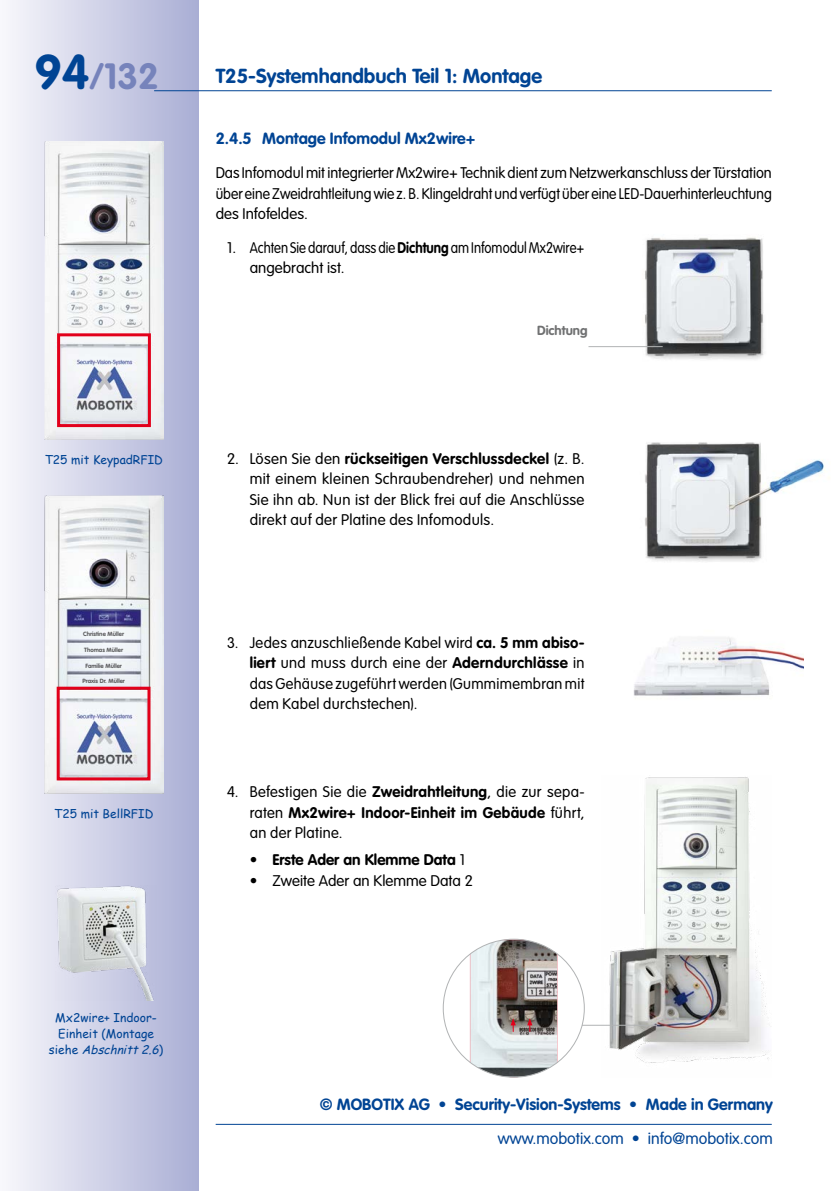
<style>
.page{position:relative;width:840px;height:1191px;background:#fff}
.page>*{position:absolute;margin:0;border:0;box-sizing:border-box;transform-origin:0 0}
.t1{font:700 36px "VAG Rounded LT Pro";color:#7683bb}
.t2{font:700 20px "VAG Rounded LT Pro";color:#004494}
.t3{font:700 16px "VAG Rounded LT Pro";color:#004494}
.t4{font:300 16px "VAG Rounded LT Pro";color:#004494}
.t5{font:300 15.2px/20.4px "VAG Rounded LT Pro";letter-spacing:.01em;color:#000;text-align:justify}
.t6{font:300 15.2px/20.4px "VAG Rounded LT Pro";letter-spacing:.01em;color:#000;text-align:justify;scale:.96 1}
.t7{font:700 15.2px "VAG Rounded LT Pro";color:#000}
.t8{font:700 13px "VAG Rounded LT Pro";color:#707172}
.t9{font:12px/16px "Comic Sans MS";color:#004494;text-align:center}
.t10{font:700 6px "VAG Rounded LT Pro";color:#58585a}
.s1{font-size:48px;color:#004494}
.s2{font-style:italic}
.s3{font-weight:700}
.s4{font-weight:300}
</style>
<div class="page">
<div style="left:0;top:0;width:198px;height:1191px;background:linear-gradient(to right,#f8f8fc,#aaafd5)"></div>
<hr style="left:154px;top:90px;width:617px;height:1px;background:#004494">
<hr style="left:215px;top:1123px;width:556px;height:1px;background:#004494">
<img style="left:45px;top:141px;width:118px;height:298px">
<div style="left:57px;top:333px;width:94px;height:94px;border:3px solid #e2001a"></div>
<img style="left:45px;top:495px;width:118px;height:298px">
<div style="left:57px;top:686px;width:93px;height:94px;border:3px solid #e2001a"></div>
<img style="left:619px;top:237px;width:145px;height:123px">
<hr style="left:588px;top:346px;width:74px;height:1px;background:#b1b3b4">
<img style="left:645px;top:442px;width:180px;height:120px">
<img style="left:633px;top:637px;width:169px;height:59px">
<img style="left:601px;top:777px;width:168px;height:286px">
<img style="left:56px;top:885px;width:100px;height:115px">
<svg style="left:471px;top:941px;width:85px;height:134px;background:#aca9a8"></svg>
<div style="left:469px;top:939px;width:89px;height:138px;border:1px solid #fff;border-radius:2px"></div>
<hr style="left:581px;top:1024px;width:75px;height:1px;background:#b1b3b4">
<h1 class="t1" style="left:34px;top:54px;width:126px"><span class="s1">94</span>/132</h1>
<p class="t9" style="left:45px;top:451px;width:120px">T25 mit KeypadRFID</p>
<p class="t10" style="left:83px;top:630px;width:42px">Christine Müller</p>
<p class="t10" style="left:84px;top:646px;width:40px">Thomas Müller</p>
<p class="t10" style="left:85px;top:661px;width:38px">Familie Müller</p>
<p class="t10" style="left:82px;top:677px;width:44px">Praxis Dr. Müller</p>
<p class="t9" style="left:54px;top:805px;width:101px">T25 mit BellRFID</p>
<p class="t9" style="left:49px;top:1009px;width:116px">Mx2wire+ Indoor-<br>Einheit (Montage<br>s i e h e <span class="s2">Abschnitt 2.6</span>)</p>
<h2 class="t2" style="left:215px;top:63px;width:328px">T25-Systemhandbuch Teil 1: Montage</h2>
<p class="t3" style="left:215px;top:128px;width:261px">2.4.5 Montage Infomodul Mx2wire+</p>
<p class="t6" style="left:215px;top:163px;width:580px">Das Infomodul mit integrierter Mx2wire+ Technik dient zum Netzwerkanschluss der Türstation über eine Zweidrahtleitung wie z. B. Klingeldraht und verfügt über eine LED-Dauerhinterleuchtung des Infofeldes.</p>
<p class="t5" style="left:249px;top:238px;width:336px;text-indent:-23px">1. Achten Sie darauf, dass die <span class="s3">Dichtung</span> am Infomodul Mx2wire+ angebracht ist.</p>
<p class="t8" style="left:536px;top:322px;width:52px">Dichtung</p>
<p class="t5" style="left:249px;top:449px;width:336px;text-indent:-23px">2. Lösen Sie den <span class="s3">rückseitigen Verschlussdeckel</span> (z. B. mit einem kleinen Schraubendreher) und nehmen Sie ihn ab. Nun ist der Blick frei auf die Anschlüsse direkt auf der Platine des Infomoduls.</p>
<p class="t5" style="left:249px;top:632px;width:336px;text-indent:-23px">3. Jedes anzuschließende Kabel wird <span class="s3">ca. 5 mm abiso&shy;liert</span> und muss durch eine der <span class="s3">Aderndurchlässe</span> in das Gehäuse zugeführt werden (Gummimembran mit dem Kabel durchstechen).</p>
<p class="t5" style="left:249px;top:782px;width:336px;text-indent:-23px">4. Befestigen Sie die <span class="s3">Zweidrahtleitung</span>, die zur sepa&shy;raten <span class="s3">Mx2wire+ Indoor-Einheit im Gebäude</span> führt, an der Platine.</p>
<p class="t7" style="left:249px;top:850px;width:217px">• Erste Ader an Klemme Data <span class="s4">1</span></p>
<p class="t5" style="left:249px;top:870px;width:224px">• Zweite Ader an Klemme Data 2</p>
<p class="t3" style="left:319px;top:1094px;width:454px">© MOBOTIX AG • Security-Vision-Systems • Made in Germany</p>
<p class="t4" style="left:497px;top:1129px;width:276px">www.mobotix.com • info@mobotix.com</p>
</div>
